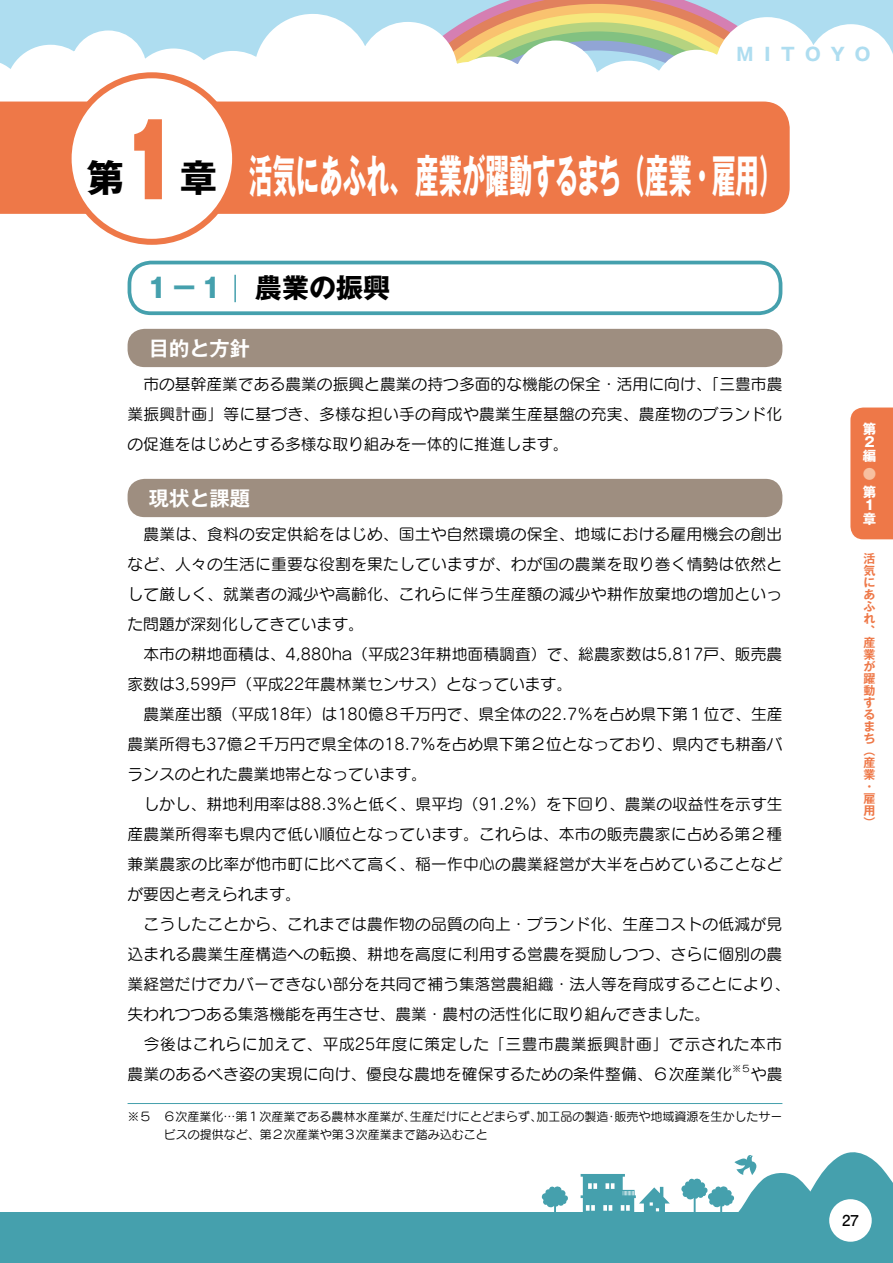
<style>
.page{position:relative;width:893px;height:1263px;background:#fff}
.page>*{position:absolute;margin:0;border:0;box-sizing:border-box;transform-origin:0 0}
.t1{font:900 97.5px "Gothic MB101 Pr 5";color:#ee7848;scale:.75 1}
.t2{font:700 45px "Gothic MB101 Pr 5";color:#fff;scale:.52 1}
.t3{font:700 37.5px "Gothic MB101 Pr 5";color:#000}
.t4{font:700 27px "Gothic MB101 Pr 5";color:#000}
.t5{font:700 20.25px "Gothic MB101 Pr 5 De";color:#fff}
.t6{font:700 18px "Gothic MB101 Pr 5";letter-spacing:.58em;color:#aeddf0}
.t7{font:15.75px/30px "Seurat Pro M";letter-spacing:.01em;color:#000;text-align:justify}
.t8{font:700 15px "Futo Go B101 Pr 5";color:#000}
.t9{font:700 13.5px/13.5px "Gothic MB101 Pr 5";color:#fff;text-align:justify}
.t10{font:700 13.5px "Gothic MB101 Pr 5";color:#f7c0a0}
.t11{font:12px/18px "Seurat Pro M";color:#000}
.t12{font:700 12px/12px "Gothic MB101 Pr 5 De";color:#ee7848}
.t13{font:9.15px "Seurat Pro M";color:#000}
.s1{font-size:37.5px;color:#000}
.s2{color:#45a0ad}
</style>
<div class="page">
<div style="left:0;top:1135px;width:893px;height:128px;background:#45a0ad"></div>
<div style="left:0;top:995px;width:893px;height:217px;background:#fff"></div>
<div style="left:0;top:0;width:893px;height:134px;background:#aeddf0"></div>
<svg style="left:486px;top:0;width:222px;height:10px;background:#dd9685"></svg>
<svg style="left:523px;top:10px;width:192px;height:13px;background:#f3cc77"></svg>
<svg style="left:523px;top:23px;width:126px;height:13px;background:#b9d47f"></svg>
<svg style="left:179px;top:10px;width:344px;height:251px"></svg>
<svg style="left:90px;top:13px;width:139px;height:224px"></svg>
<svg style="left:0;top:27px;width:236px;height:192px"></svg>
<svg style="left:407px;top:37px;width:242px;height:214px"></svg>
<svg style="left:649px;top:13px;width:244px;height:121px;background:#f1f2ec"></svg>
<svg style="left:541px;top:1186px;width:27px;height:26px"></svg>
<svg style="left:580px;top:1174px;width:90px;height:38px"></svg>
<svg style="left:681px;top:1152px;width:212px;height:81px"></svg>
<div style="left:850px;top:407px;width:43px;height:132px;background:#ee7848"></div>
<div style="left:128px;top:261px;width:654px;height:54px;border:4px solid #45a0ad;border-radius:22px"></div>
<hr style="left:234px;top:275px;width:2px;height:27px;background:#45a0ad">
<div style="left:128px;top:329px;width:654px;height:38px;background:#9e8e80;border-radius:17px"></div>
<div style="left:128px;top:479px;width:654px;height:38px;background:#9e8e80;border-radius:17px"></div>
<svg style="left:0;top:99px;width:793px;height:118px;background:#ee7f52"></svg>
<div style="left:69px;top:75px;width:166px;height:167px;background:#fff;border-radius:50%"></div>
<div style="left:66px;top:72px;width:172px;height:173px;border:6px solid #ee7848;border-radius:50%"></div>
<hr style="left:128px;top:1103px;width:654px;height:1px;background:#45a0ad">
<div style="left:829px;top:1199px;width:43px;height:43px;background:#fff;border-radius:50%"></div>
<p class="t6" style="left:736px;top:40px;width:136px">MITOYO</p>
<h3 class="t3" style="left:87px;top:146px;width:39px">第</h3>
<h1 class="t1" style="left:124px;top:80px;width:76px">1</h1>
<h2 class="t2" style="left:180px;top:139px;width:1160px"><span class="s1">章</span> 活気にあふれ、産業が躍動するまち（産業・雇用）</h2>
<h3 class="t4" style="left:144px;top:265px;width:248px"><span class="s2">１−１</span> 農業の振興</h3>
<p class="t5" style="left:149px;top:331px;width:103px">目的と方針</p>
<p class="t7" style="left:128px;top:368px;width:656px">　市の基幹産業である農業の振興と農業の持つ多面的な機能の保全・活用に向け、「三豊市農業振興計画」等に基づき、多様な担い手の育成や農業生産基盤の充実、農産物のブランド化の促進をはじめとする多様な取り組みを一体的に推進します。</p>
<p class="t5" style="left:149px;top:481px;width:103px">現状と課題</p>
<p class="t7" style="left:128px;top:518px;width:664px;text-align:left">　農業は、食料の安定供給をはじめ、国土や自然環境の保全、地域における雇用機会の創出など、人々の生活に重要な役割を果たしていますが、わが国の農業を取り巻く情勢は依然として厳しく、就業者の減少や高齢化、これらに伴う生産額の減少や耕作放棄地の増加といった問題が深刻化してきています。<br>　本市の耕地面積は、4,880ha（平成23年耕地面積調査）で、総農家数は5,817戸、販売農家数は3,599戸（平成22年農林業センサス）となっています。<br>　農業産出額（平成18年）は180億８千万円で、県全体の22.7％を占め県下第１位で、生産農業所得も37億２千万円で県全体の18.7％を占め県下第２位となっており、県内でも耕畜バランスのとれた農業地帯となっています。<br>　しかし、耕地利用率は88.3％と低く、県平均（91.2％）を下回り、農業の収益性を示す生産農業所得率も県内で低い順位となっています。これらは、本市の販売農家に占める第２種兼業農家の比率が他市町に比べて高く、稲一作中心の農業経営が大半を占めていることなどが要因と考えられます。<br>　こうしたことから、これまでは農作物の品質の向上・ブランド化、生産コストの低減が見込まれる農業生産構造への転換、耕地を高度に利用する営農を奨励しつつ、さらに個別の農業経営だけでカバーできない部分を共同で補う集落営農組織・法人等を育成することにより、失われつつある集落機能を再生させ、農業・農村の活性化に取り組んできました。<br>　今後はこれらに加えて、平成25年度に策定した「三豊市農業振興計画」で示された本市農業のあるべき姿の実現に向け、優良な農地を確保するための条件整備、６次産業化</p>
<p class="t13" style="left:732px;top:1063px;width:20px">※５</p>
<p class="t7" style="left:751px;top:1058px;width:33px">や農</p>
<p class="t11" style="left:164px;top:1107px;width:620px;text-indent:-36px">※５　６次産業化…第１次産業である農林水産業が、生産だけにとどまらず、加工品の製造・販売や地域資源を生かしたサービスの提供など、第２次産業や第３次産業まで踏み込むこと</p>
<p class="t9" style="left:863px;top:421px;width:14px">第２編</p>
<p class="t10" style="left:863px;top:462px;width:14px">●</p>
<p class="t9" style="left:863px;top:484px;width:14px;text-align:left">第<br>１章</p>
<p class="t12" style="left:864px;top:551px;width:13px">活気にあふれ、産業が躍動するまち（産業・雇用）</p>
<p class="t8" style="left:842px;top:1208px;width:9px">27</p>
</div>
